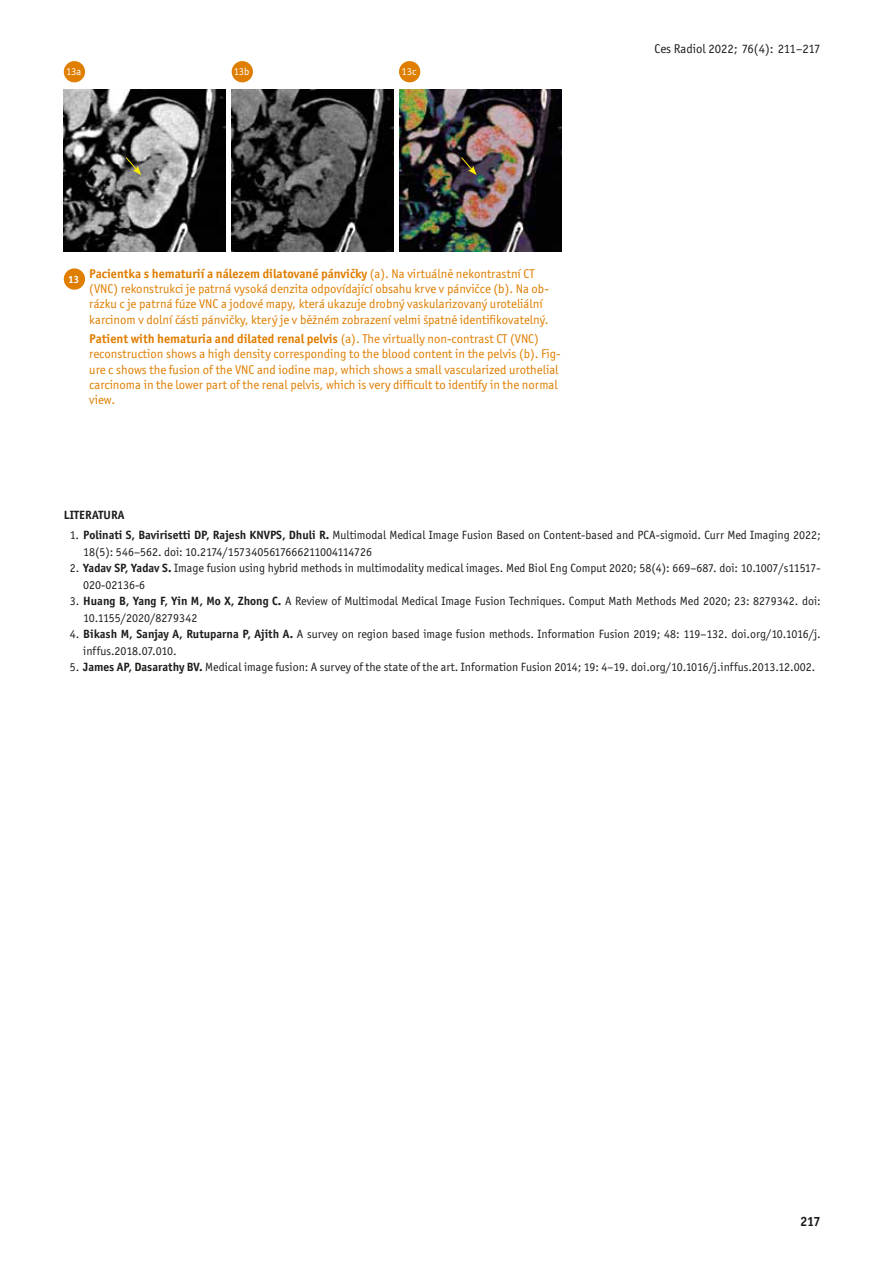
<style>
.page{position:relative;width:893px;height:1263px;background:#fff}
.page>*{position:absolute;margin:0;border:0;box-sizing:border-box;transform-origin:0 0}
.t1{font:700 13.5px "Officina Sans Itc TOT";color:#1d1d1b}
.t2{font:12.75px/15.3px "Officina Sans Itc TOT";color:#df7e00}
.t3{font:12.75px "Officina Sans Itc TOT";color:#1d1d1b}
.t4{font:12px/16.5px "Officina Sans Itc TOT";color:#1d1d1b}
.t5{font:700 12px "Officina Sans Itc TOT";letter-spacing:.015em;color:#1d1d1b}
.t6{font:10.5px "Officina Sans Itc TOT";letter-spacing:-.005em;color:#fff}
.s1{font-weight:700}
</style>
<div class="page">
<img style="left:64px;top:89px;width:161px;height:163px">
<img style="left:232px;top:89px;width:161px;height:163px">
<img style="left:400px;top:89px;width:161px;height:163px">
<div style="left:64px;top:61px;width:21px;height:21px;background:#df7e00;border-radius:50%"></div>
<div style="left:232px;top:61px;width:21px;height:21px;background:#df7e00;border-radius:50%"></div>
<div style="left:399px;top:61px;width:21px;height:21px;background:#df7e00;border-radius:50%"></div>
<div style="left:64px;top:268px;width:21px;height:22px;background:#df7e00;border-radius:50%"></div>
<svg style="left:125px;top:157px;width:16px;height:18px"></svg>
<svg style="left:461px;top:157px;width:16px;height:18px"></svg>
<p class="t6" style="left:66px;top:65px;width:17px">13a</p>
<p class="t6" style="left:234px;top:65px;width:17px">13b</p>
<p class="t6" style="left:402px;top:65px;width:16px">13c</p>
<p class="t2" style="left:89px;top:266px;width:461px;text-indent:-21px"><sub>13</sub> <span class="s1">Pacientka s hematurií a nálezem dilatované pánvičky</span> (a). Na virtuálně nekontrastní CT (VNC) rekonstrukci je patrná vysoká denzita odpovídající obsahu krve v pánvičce (b). Na ob&shy;rázku c je patrná fúze VNC a jodové mapy, která ukazuje drobný vaskularizovaný uroteliální karcinom v dolní části pánvičky, který je v běžném zobrazení velmi špatně identifikovatelný.</p>
<p class="t2" style="left:89px;top:331px;width:473px"><span class="s1">Patient with hematuria and dilated renal pelvis</span> (a). The virtually non-contrast CT (VNC) reconstruction shows a high density corresponding to the blood content in the pelvis (b). Fig&shy;ure c shows the fusion of the VNC and iodine map, which shows a small vascularized urothelial carcinoma in the lower part of the renal pelvis, which is very difficult to identify in the normal view.</p>
<p class="t3" style="left:654px;top:41px;width:168px">Ces Radiol 2022; 76(4): 211–217</p>
<p class="t5" style="left:64px;top:507px;width:62px">LITERATURA</p>
<p class="t4" style="left:83px;top:527px;width:739px;text-indent:-14px">1. <span class="s1">Polinati S, Bavirisetti DP, Rajesh KNVPS, Dhuli R.</span> Multimodal Medical Image Fusion Based on Content-based and PCA-sigmoid. Curr Med Imaging 2022;<br>18(5): 546–562. doi: 10.2174/1573405617666211004114726</p>
<p class="t4" style="left:83px;top:560px;width:739px;text-indent:-14px">2. <span class="s1">Yadav SP, Yadav S.</span> Image fusion using hybrid methods in multimodality medical images. Med Biol Eng Comput 2020; 58(4): 669–687. doi: 10.1007/s11517-<br>020-02136-6</p>
<p class="t4" style="left:83px;top:593px;width:739px;text-indent:-14px">3. <span class="s1">Huang B, Yang F, Yin M, Mo X, Zhong C.</span> A Review of Multimodal Medical Image Fusion Techniques. Comput Math Methods Med 2020; 23: 8279342. doi:<br>10.1155/2020/8279342</p>
<p class="t4" style="left:83px;top:626px;width:739px;text-indent:-14px">4. <span class="s1">Bikash M, Sanjay A, Rutuparna P, Ajith A.</span> A survey on region based image fusion methods. Information Fusion 2019; 48: 119–132. doi.org/10.1016/j. inffus.2018.07.010.</p>
<p class="t4" style="left:70px;top:659px;width:747px">5. <span class="s1">James AP, Dasarathy BV.</span> Medical image fusion: A survey of the state of the art. Information Fusion 2014; 19: 4–19. doi.org/10.1016/j.inffus.2013.12.002.</p>
<p class="t1" style="left:800px;top:1213px;width:22px">217</p>
</div>
